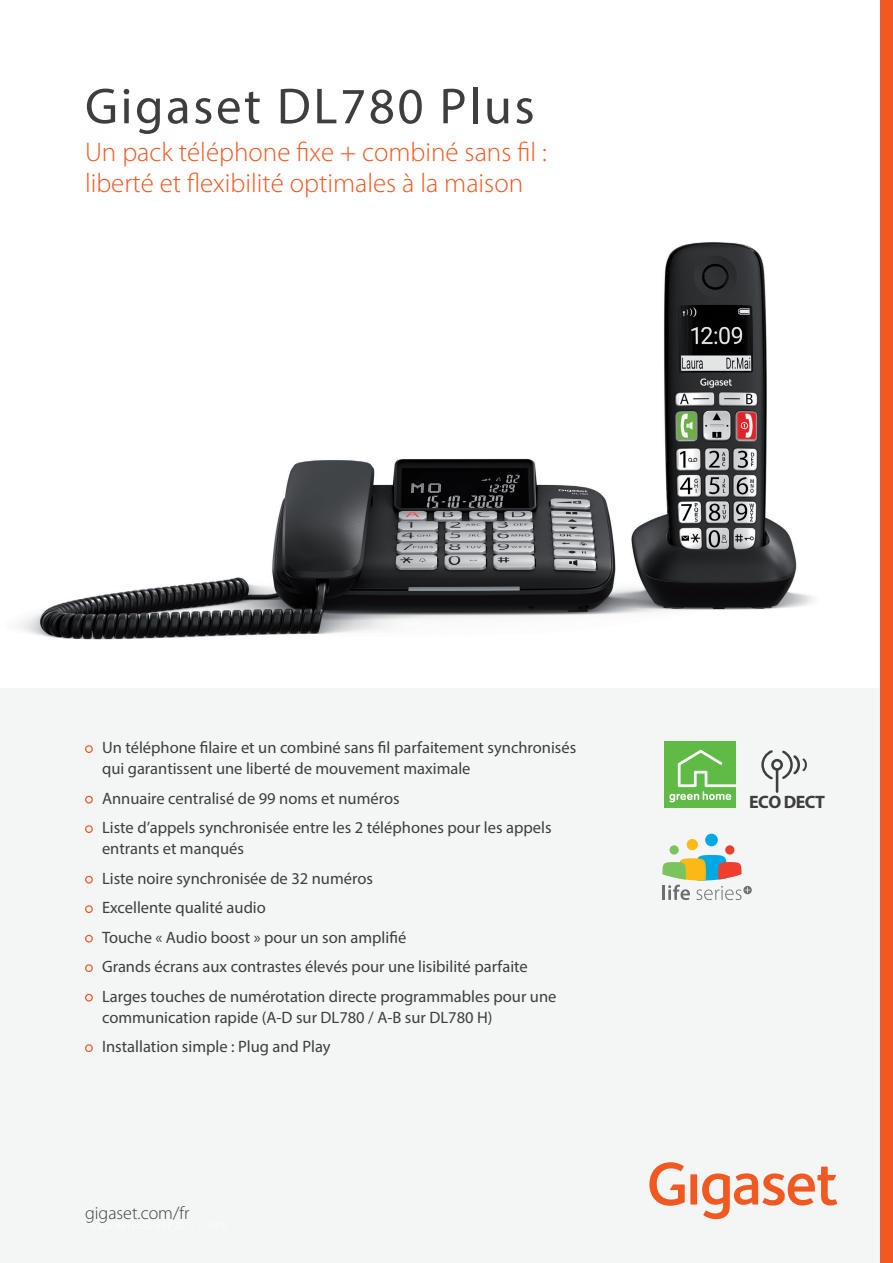
<style>
.page{position:relative;width:893px;height:1263px;background:#fff}
.page>*{position:absolute;margin:0;border:0;box-sizing:border-box;transform-origin:0 0}
.t1{font:51px "Myriad Pro";letter-spacing:.05em;color:#3e3e3f}
.t2{font:300 27px/31.5px "Myriad Pro";color:#f15921}
.t3{font:300 18px "Myriad Pro";color:#3e3e3f}
.t4{font:700 18px "Myriad Pro";letter-spacing:-.03em;color:#3e3e3f}
.t5{font:16.5px/29.5px "Myriad Pro";color:#3e3e3f}
</style>
<div class="page">
<div style="left:0;top:689px;width:892px;height:574px;background:#f4f5f5"></div>
<svg style="left:649px;top:1162px;width:188px;height:57px"></svg>
<img style="left:18px;top:242px;width:795px;height:398px">
<div style="left:880px;top:0;width:13px;height:1263px;background:#f15921"></div>
<div style="left:705px;top:834px;width:13px;height:12px;background:#00a8e4;border-radius:50%"></div>
<div style="left:687px;top:839px;width:11px;height:11px;background:#fcb814;border-radius:50%"></div>
<div style="left:669px;top:845px;width:10px;height:9px;background:#7bc35c;border-radius:50%"></div>
<div style="left:725px;top:845px;width:9px;height:9px;background:#ef3e2e;border-radius:50%"></div>
<svg style="left:662px;top:855px;width:90px;height:45px"></svg>
<div style="left:85px;top:745px;width:8px;height:8px;border:1px solid #f15921;border-radius:50%"></div>
<div style="left:85px;top:796px;width:8px;height:7px;border:1px solid #f15921;border-radius:50%"></div>
<div style="left:85px;top:825px;width:8px;height:8px;border:1px solid #f15921;border-radius:50%"></div>
<div style="left:85px;top:876px;width:8px;height:7px;border:1px solid #f15921;border-radius:50%"></div>
<div style="left:85px;top:905px;width:8px;height:8px;border:1px solid #f15921;border-radius:50%"></div>
<div style="left:85px;top:935px;width:8px;height:7px;border:1px solid #f15921;border-radius:50%"></div>
<div style="left:85px;top:964px;width:8px;height:8px;border:1px solid #f15921;border-radius:50%"></div>
<div style="left:85px;top:994px;width:8px;height:7px;border:1px solid #f15921;border-radius:50%"></div>
<div style="left:85px;top:1044px;width:8px;height:8px;border:1px solid #f15921;border-radius:50%"></div>
<div style="left:665px;top:741px;width:71px;height:67px;background:#60bb46"></div>
<svg style="left:669px;top:750px;width:67px;height:52px"></svg>
<hr style="left:776px;top:770px;width:2px;height:21px;background:#3e3e3f">
<svg style="left:761px;top:750px;width:46px;height:31px"></svg>
<h1 class="t1" style="left:85px;top:75px;width:451px">Gigaset DL780 Plus</h1>
<h2 class="t2" style="left:85px;top:136px;width:463px">Un pack téléphone fixe + combiné sans fil : liberté et flexibilité optimales à la maison</h2>
<p class="t5" style="left:102px;top:737px;width:476px;line-height:21px">Un téléphone filaire et un combiné sans fil parfaitement synchronisés qui garantissent une liberté de mouvement maximale</p>
<p class="t5" style="left:102px;top:783px;width:451px">Annuaire centralisé de 99 noms et numéros<br>Liste d’appels synchronisée entre les 2 téléphones pour les appels</p>
<p class="t5" style="left:102px;top:833px;width:456px">entrants et manqués<br>Liste noire synchronisée de 32 numéros<br>Excellente qualité audio<br>Touche « Audio boost » pour un son amplifié<br>Grands écrans aux contrastes élevés pour une lisibilité parfaite Larges touches de numérotation directe programmables pour une</p>
<p class="t5" style="left:102px;top:1002px;width:392px">communication rapide (A-D sur DL780 / A-B sur DL780 H)<br>Installation simple : Plug and Play</p>
<p class="t3" style="left:85px;top:1202px;width:106px">gigaset.com/fr</p>
<p class="t4" style="left:749px;top:790px;width:77px">ECO DECT</p>
</div>
